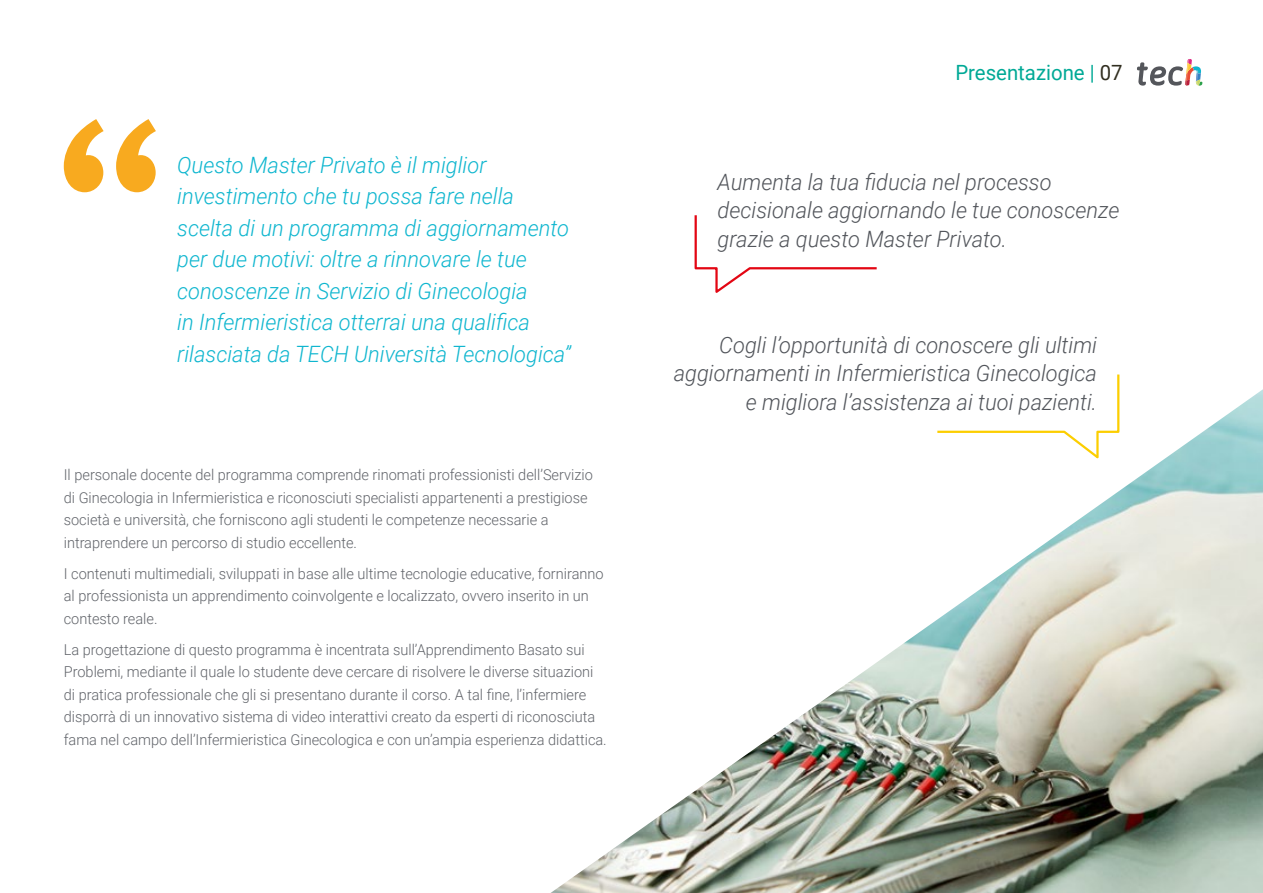
<style>
.page{position:relative;width:1263px;height:893px;background:#fff}
.page>*{position:absolute;margin:0;border:0;box-sizing:border-box;transform-origin:0 0}
.t1{font:italic 300 22.5px/31.5px "Roboto";color:#0fb6cf}
.t2{font:italic 300 22.5px/28.5px "Roboto";color:#52555b;text-align:right}
.t3{font:21px "Roboto";color:#00a996}
.t4{font:300 15px/22.5px "Roboto";color:#61646a}
.s1{color:#312e20}
</style>
<div class="page">
<svg style="left:64px;top:119px;width:92px;height:73px"></svg>
<img style="left:551px;top:389px;width:712px;height:504px">
<svg style="left:935px;top:374px;width:185px;height:88px"></svg>
<svg style="left:694px;top:215px;width:183px;height:78px"></svg>
<svg style="left:1137px;top:59px;width:65px;height:27px"></svg>
<p class="t1" style="left:177px;top:148px;width:395px">Questo Master Privato è il miglior investimento che tu possa fare nella scelta di un programma di aggiornamento per due motivi: oltre a rinnovare le tue conoscenze in Servizio di Ginecologia<br>in Infermieristica otterrai una qualifica rilasciata da TECH Università Tecnologica”</p>
<p class="t4" style="left:64px;top:463px;width:531px">Il personale docente del programma comprende rinomati professionisti dell’Servizio di Ginecologia in Infermieristica e riconosciuti specialisti appartenenti a prestigiose società e università, che forniscono agli studenti le competenze necessarie a intraprendere un percorso di studio eccellente.</p>
<p class="t4" style="left:64px;top:562px;width:541px">I contenuti multimediali, sviluppati in base alle ultime tecnologie educative, forniranno al professionista un apprendimento coinvolgente e localizzato, ovvero inserito in un contesto reale.</p>
<p class="t4" style="left:64px;top:638px;width:544px">La progettazione di questo programma è incentrata sull’Apprendimento Basato sui Problemi, mediante il quale lo studente deve cercare di risolvere le diverse situazioni di pratica professionale che gli si presentano durante il corso. A tal fine, l’infermiere disporrà di un innovativo sistema di video interattivi creato da esperti di riconosciuta fama nel campo dell’Infermieristica Ginecologica e con un’ampia esperienza didattica.</p>
<h2 class="t3" style="left:955px;top:57px;width:169px">Presentazione | <span class="s1">07</span></h2>
<h1 class="t2" style="left:717px;top:166px;width:403px;text-align:left">Aumenta la tua fiducia nel processo decisionale aggiornando le tue conoscenze grazie a questo Master Privato.</h1>
<h1 class="t2" style="left:674px;top:330px;width:425px">Cogli l’opportunità di conoscere gli ultimi aggiornamenti in Infermieristica Ginecologica e migliora l’assistenza ai tuoi pazienti.</h1>
</div>
